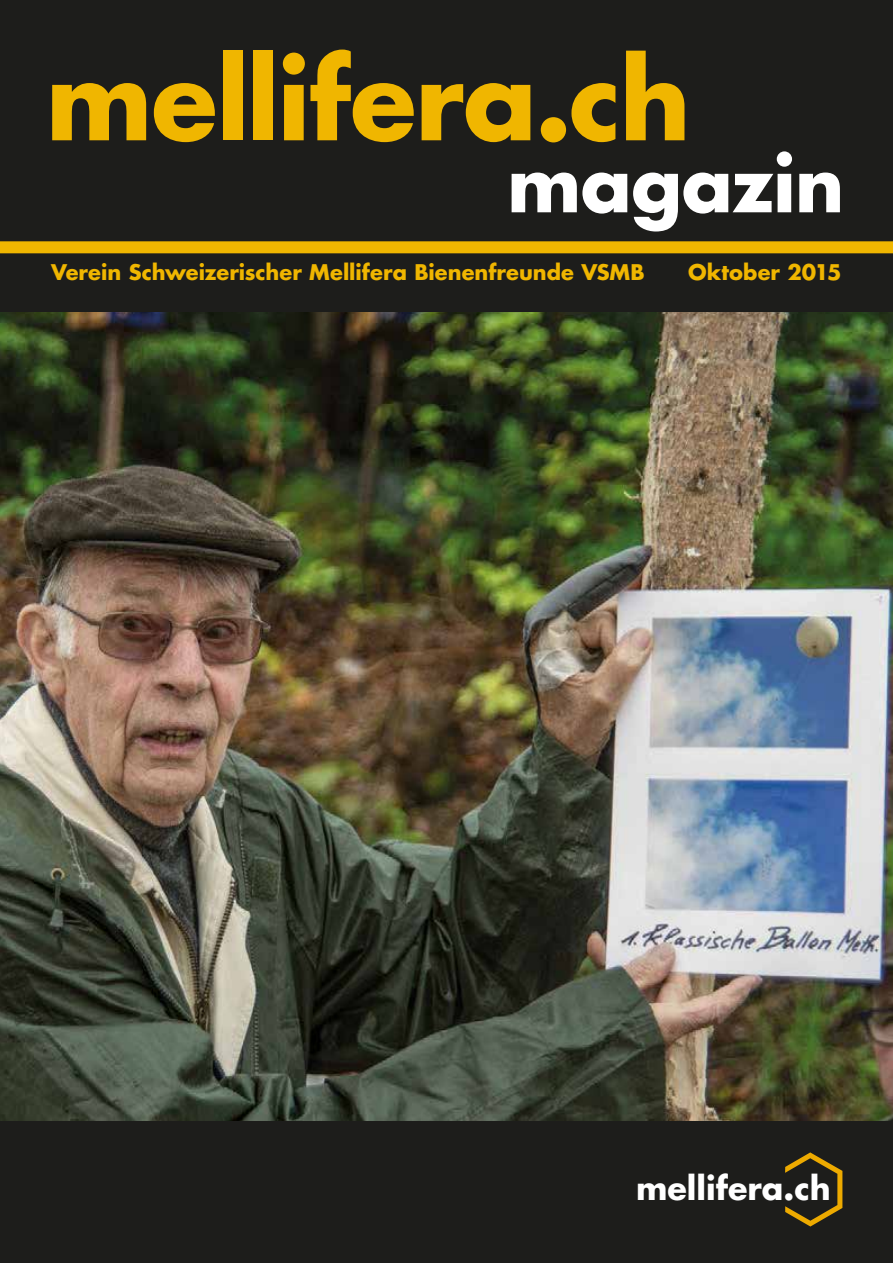
<style>
.page{position:relative;width:893px;height:1263px;background:#fff}
.page>*{position:absolute;margin:0;border:0;box-sizing:border-box;transform-origin:0 0}
.t1{font:700 108px "Futura";letter-spacing:-.01em;color:#f0b600}
.t2{font:700 75px "Futura";letter-spacing:-.01em;color:#fff}
.t3{font:700 31.8px "Futura";color:#fff}
.t4{font:700 21px "Futura";color:#f0b600}
</style>
<div class="page">
<img style="left:0;top:311px;width:893px;height:810px">
<div style="left:0;top:0;width:893px;height:311px;background:#1d1d1b"></div>
<div style="left:0;top:1121px;width:893px;height:142px;background:#1d1d1b"></div>
<svg style="left:785px;top:1152px;width:57px;height:74px"></svg>
<div style="left:0;top:241px;width:893px;height:12px;background:#f0b600"></div>
<h1 class="t1" style="left:46px;top:25px;width:647px">mellifera.ch</h1>
<h2 class="t2" style="left:507px;top:132px;width:339px">magazin</h2>
<p class="t4" style="left:51px;top:257px;width:595px">Verein Schweizerischer Mellifera Bienenfreunde VSMB</p>
<p class="t4" style="left:688px;top:257px;width:155px">Oktober 2015</p>
<h3 class="t3" style="left:636px;top:1165px;width:196px">mellifera.ch</h3>
</div>
